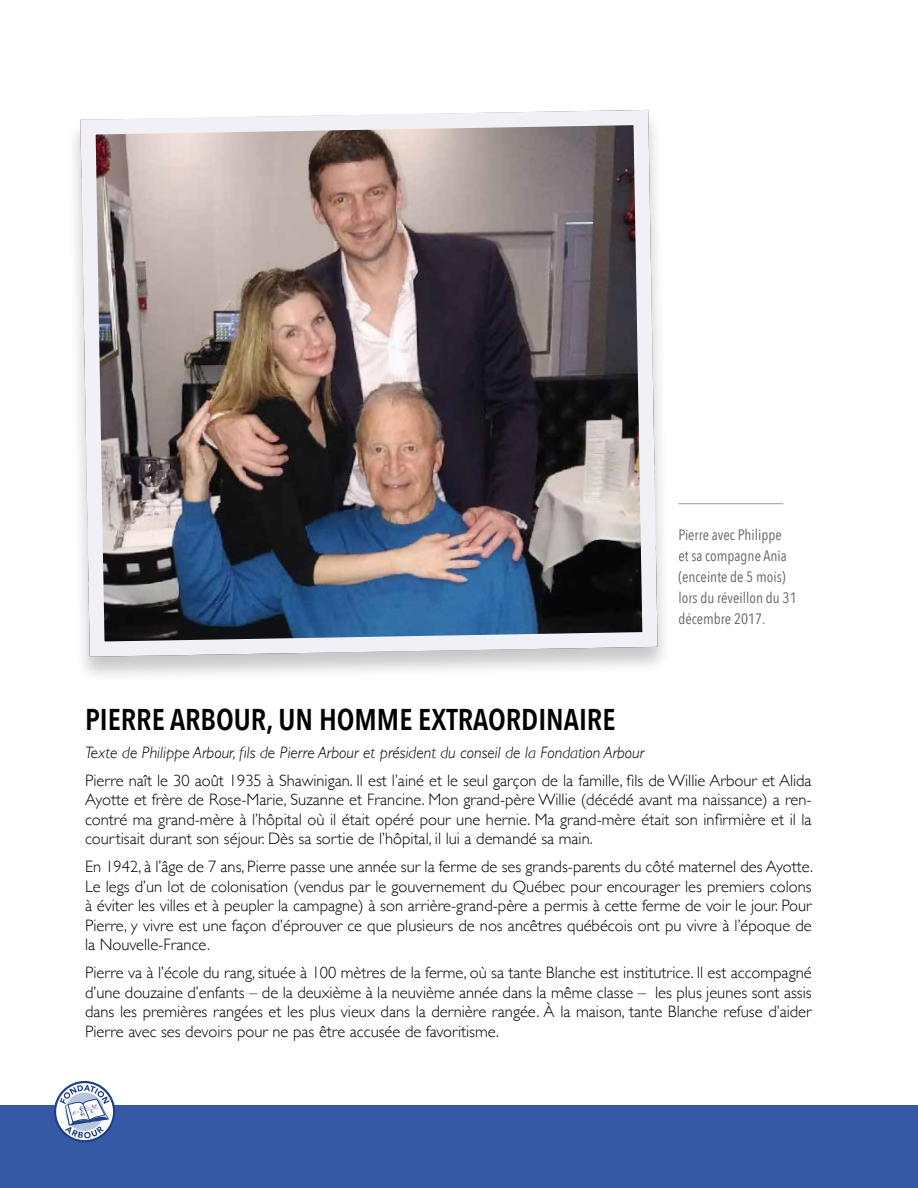
<style>
.page{position:relative;width:918px;height:1188px;background:#fff}
.page>*{position:absolute;margin:0;border:0;box-sizing:border-box;transform-origin:0 0}
.t1{font:600 30px "Avenir Next Condensed";color:#020203}
.t2{font:300 16.5px/19.5px "Gill Sans";color:#020203;text-align:justify}
.t3{font:italic 300 16.5px "Gill Sans";color:#020203}
.t4{font:15px/21px "Avenir Next Condensed";color:#636166}
</style>
<div class="page">
<div style="left:0;top:1106px;width:918px;height:82px;background:#3559a4"></div>
<svg style="left:54px;top:1081px;width:61px;height:61px"></svg>
<div style="left:66px;top:108px;width:606px;height:575px;background:#000;opacity:.22"></div>
<img style="left:80px;top:110px;width:578px;height:547px">
<div style="left:81px;top:110px;width:576px;height:547px;border:15px solid #f0f0f6;border-radius:9px"></div>
<hr style="left:678px;top:503px;width:105px;height:1px;background:#9d9d9c">
<p class="t4" style="left:678px;top:524px;width:120px">Pierre avec Philippe<br>et sa compagne Ania (enceinte de 5 mois) lors du réveillon du 31 décembre 2017.</p>
<h1 class="t1" style="left:85px;top:693px;width:532px">PIERRE ARBOUR, UN HOMME EXTRAORDINAIRE</h1>
<p class="t3" style="left:85px;top:743px;width:561px">Texte de Philippe Arbour, fils de Pierre Arbour et président du conseil de la Fondation Arbour</p>
<p class="t2" style="left:85px;top:770px;width:728px">Pierre naît le 30 août 1935 à Shawinigan. Il est l’ainé et le seul garçon de la famille, fils de Willie Arbour et Alida Ayotte et frère de Rose-Marie, Suzanne et Francine. Mon grand-père Willie (décédé avant ma naissance) a ren&shy;contré ma grand-mère à l’hôpital où il était opéré pour une hernie. Ma grand-mère était son infirmière et il la courtisait durant son séjour. Dès sa sortie de l’hôpital, il lui a demandé sa main.</p>
<p class="t2" style="left:85px;top:856px;width:729px">En 1942, à l’âge de 7 ans, Pierre passe une année sur la ferme de ses grands-parents du côté maternel des Ayotte.<br>Le legs d’un lot de colonisation (vendus par le gouvernement du Québec pour encourager les premiers colons à éviter les villes et à peupler la campagne) à son arrière-grand-père a permis à cette ferme de voir le jour. Pour Pierre, y vivre est une façon d’éprouver ce que plusieurs de nos ancêtres québécois ont pu vivre à l’époque de la Nouvelle-France.</p>
<p class="t2" style="left:85px;top:962px;width:728px">Pierre va à l’école du rang, située à 100 mètres de la ferme, où sa tante Blanche est institutrice. Il est accompagné d’une douzaine d’enfants – de la deuxième à la neuvième année dans la même classe – les plus jeunes sont assis dans les premières rangées et les plus vieux dans la dernière rangée. À la maison, tante Blanche refuse d’aider Pierre avec ses devoirs pour ne pas être accusée de favoritisme.</p>
</div>
